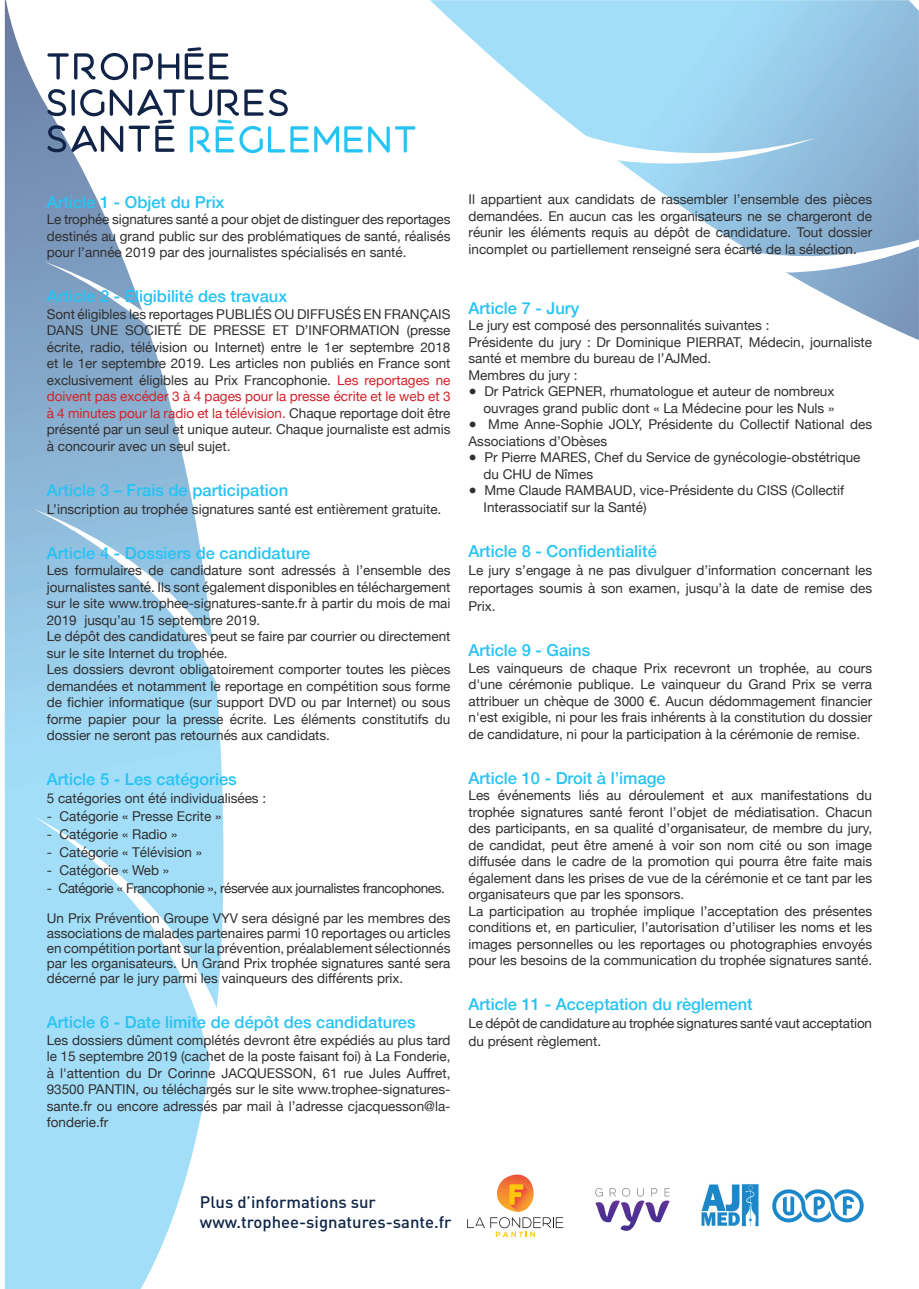
<style>
.page{position:relative;width:919px;height:1289px;background:#fff}
.page>*{position:absolute;margin:0;border:0;box-sizing:border-box;transform-origin:0 0}
.t1{font:500 16.5px "Helvetica Neue";color:#27c3f3}
.t2{font:500 16.5px/19.5px "DIN Pro";color:#102548}
.t3{font:13.5px/16.5px "Helvetica Neue";color:#312f30;text-align:justify}
.t4{font:13.5px "Helvetica Neue";letter-spacing:-.03em;color:#312f30}
.s1{color:#d1232a}
</style>
<div class="page">
<svg style="left:430px;top:0;width:488px;height:340px"></svg>
<svg style="left:533px;top:162px;width:385px;height:111px"></svg>
<svg style="left:415px;top:4px;width:400px;height:159px;fill:#a2def8"></svg>
<svg style="left:5px;top:0;width:175px;height:1288px"></svg>
<svg style="left:44px;top:261px;width:150px;height:247px"></svg>
<svg style="left:33px;top:508px;width:190px;height:308px;background:#a4d5ef"></svg>
<svg style="left:33px;top:816px;width:191px;height:380px;background:#abe1f8"></svg>
<svg style="left:467px;top:1217px;width:96px;height:20px"></svg>
<svg style="left:497px;top:1174px;width:37px;height:37px"></svg>
<svg style="left:595px;top:1188px;width:75px;height:43px"></svg>
<img style="left:701px;top:1184px;width:58px;height:43px">
<svg style="left:772px;top:1189px;width:91px;height:33px"></svg>
<svg style="left:47px;top:47px;width:368px;height:106px"></svg>
<p class="t1" style="left:47px;top:191px;width:179px">Article 1 - Objet du Prix</p>
<p class="t3" style="left:47px;top:211px;width:405px">Le trophée signatures santé a pour objet de distinguer des reportages destinés au grand public sur des problématiques de santé, réalisés pour l’année 2019 par des journalistes spécialisés en santé.</p>
<p class="t1" style="left:47px;top:286px;width:242px">Article 2 - Éligibilité des travaux</p>
<p class="t3" style="left:47px;top:305px;width:405px">Sont éligibles les reportages PUBLIÉS OU DIFFUSÉS EN FRANÇAIS DANS UNE SOCIETÉ DE PRESSE ET D’INFORMATION (presse écrite, radio, télévision ou Internet) entre le 1er septembre 2018 et le 1er septembre 2019. Les articles non publiés en France sont exclusivement éligibles au Prix Francophonie. <span class="s1">Les reportages ne doivent pas excéder 3 à 4 pages pour la presse écrite et le web et 3 à 4 minutes pour la radio et la télévision.</span> Chaque reportage doit être présenté par un seul et unique auteur. Chaque journaliste est admis à concourir avec un seul sujet.</p>
<p class="t1" style="left:47px;top:479px;width:243px">Article 3 – Frais de participation</p>
<p class="t3" style="left:47px;top:500px;width:396px">L’inscription au trophée signatures santé est entièrement gratuite.</p>
<p class="t1" style="left:47px;top:542px;width:265px">Article 4 - Dossiers de candidature</p>
<p class="t3" style="left:47px;top:562px;width:405px;text-align:left">Les formulaires de candidature sont adressés à l’ensemble des journalistes santé. Ils sont également disponibles en téléchargement sur le site www.trophee-signatures-sante.fr à partir du mois de mai 2019 jusqu’au 15 septembre 2019.<br>Le dépôt des candidatures peut se faire par courrier ou directement sur le site Internet du trophée.<br>Les dossiers devront obligatoirement comporter toutes les pièces demandées et notamment le reportage en compétition sous forme de fichier informatique (sur support DVD ou par Internet) ou sous forme papier pour la presse écrite. Les éléments constitutifs du dossier ne seront pas retournés aux candidats.</p>
<p class="t1" style="left:47px;top:769px;width:191px">Article 5 - Les catégories</p>
<p class="t3" style="left:47px;top:790px;width:221px">5 catégories ont été individualisées :</p>
<p class="t3" style="left:47px;top:808px;width:176px">- Catégorie « Presse Ecrite »</p>
<p class="t3" style="left:47px;top:826px;width:132px">- Catégorie « Radio »</p>
<p class="t3" style="left:47px;top:844px;width:157px">- Catégorie « Télévision »</p>
<p class="t3" style="left:47px;top:862px;width:124px">- Catégorie « Web »</p>
<p class="t4" style="left:47px;top:880px;width:399px">- Catégorie « Francophonie », réservée aux journalistes francophones.</p>
<p class="t3" style="left:47px;top:910px;width:405px;line-height:15px">Un Prix Prévention Groupe VYV sera désigné par les membres des associations de malades partenaires parmi 10 reportages ou articles en compétition portant sur la prévention, préalablement sélectionnés par les organisateurs. Un Grand Prix trophée signatures santé sera décerné par le jury parmi les vainqueurs des différents prix.</p>
<p class="t1" style="left:47px;top:1012px;width:370px">Article 6 - Date limite de dépôt des candidatures</p>
<p class="t3" style="left:47px;top:1031px;width:405px">Les dossiers dûment complétés devront être expédiés au plus tard le 15 septembre 2019 (cachet de la poste faisant foi) à La Fonderie, à l'attention du Dr Corinne JACQUESSON, 61 rue Jules Auffret, 93500 PANTIN, ou téléchargés sur le site www.trophee-signatures&shy;sante.fr ou encore adressés par mail à l’adresse cjacquesson@la&shy;fonderie.fr</p>
<p class="t3" style="left:468px;top:191px;width:405px">Il appartient aux candidats de rassembler l’ensemble des pièces demandées. En aucun cas les organisateurs ne se chargeront de réunir les éléments requis au dépôt de candidature. Tout dossier incomplet ou partiellement renseigné sera écarté de la sélection.</p>
<p class="t1" style="left:468px;top:298px;width:112px">Article 7 - Jury</p>
<p class="t3" style="left:468px;top:317px;width:405px;text-align:left">Le jury est composé des personnalités suivantes :<br>Présidente du jury : Dr Dominique PIERRAT, Médecin, journaliste santé et membre du bureau de l’AJMed.<br>Membres du jury :</p>
<p class="t3" style="left:468px;top:383px;width:367px;text-align:right">● Dr Patrick GEPNER, rhumatologue et auteur de nombreux ouvrages grand public dont « La Médecine pour les Nuls »</p>
<p class="t3" style="left:468px;top:416px;width:405px">● Mme Anne-Sophie JOLY, Présidente du Collectif National des<br>Associations d’Obèses</p>
<p class="t3" style="left:483px;top:449px;width:378px;text-indent:-15px">● Pr Pierre MARES, Chef du Service de gynécologie-obstétrique du CHU de Nîmes</p>
<p class="t3" style="left:483px;top:482px;width:362px;text-indent:-15px">● Mme Claude RAMBAUD, vice-Présidente du CISS (Collectif<br>Interassociatif sur la Santé)</p>
<p class="t1" style="left:468px;top:541px;width:190px">Article 8 - Confidentialité</p>
<p class="t3" style="left:468px;top:561px;width:405px;line-height:18px">Le jury s’engage à ne pas divulguer d’information concernant les reportages soumis à son examen, jusqu’à la date de remise des Prix.</p>
<p class="t1" style="left:468px;top:640px;width:123px">Article 9 - Gains</p>
<p class="t3" style="left:468px;top:659px;width:405px">Les vainqueurs de chaque Prix recevront un trophée, au cours d'une cérémonie publique. Le vainqueur du Grand Prix se verra attribuer un chèque de 3000 €. Aucun dédommagement financier n'est exigible, ni pour les frais inhérents à la constitution du dossier de candidature, ni pour la participation à la cérémonie de remise.</p>
<p class="t1" style="left:468px;top:767px;width:199px">Article 10 - Droit à l’image</p>
<p class="t3" style="left:468px;top:786px;width:405px;text-align:left">Les événements liés au déroulement et aux manifestations du trophée signatures santé feront l’objet de médiatisation. Chacun des participants, en sa qualité d’organisateur, de membre du jury, de candidat, peut être amené à voir son nom cité ou son image diffusée dans le cadre de la promotion qui pourra être faite mais également dans les prises de vue de la cérémonie et ce tant par les organisateurs que par les sponsors.<br>La participation au trophée implique l’acceptation des présentes conditions et, en particulier, l’autorisation d’utiliser les noms et les images personnelles ou les reportages ou photographies envoyés pour les besoins de la communication du trophée signatures santé.</p>
<p class="t1" style="left:468px;top:994px;width:285px">Article 11 - Acceptation du règlement</p>
<p class="t3" style="left:468px;top:1014px;width:405px;line-height:18px">Le dépôt de candidature au trophée signatures santé vaut acceptation du présent règlement.</p>
<p class="t2" style="left:200px;top:1190px;width:253px">Plus d’informations sur www.trophee-signatures-sante.fr</p>
</div>
